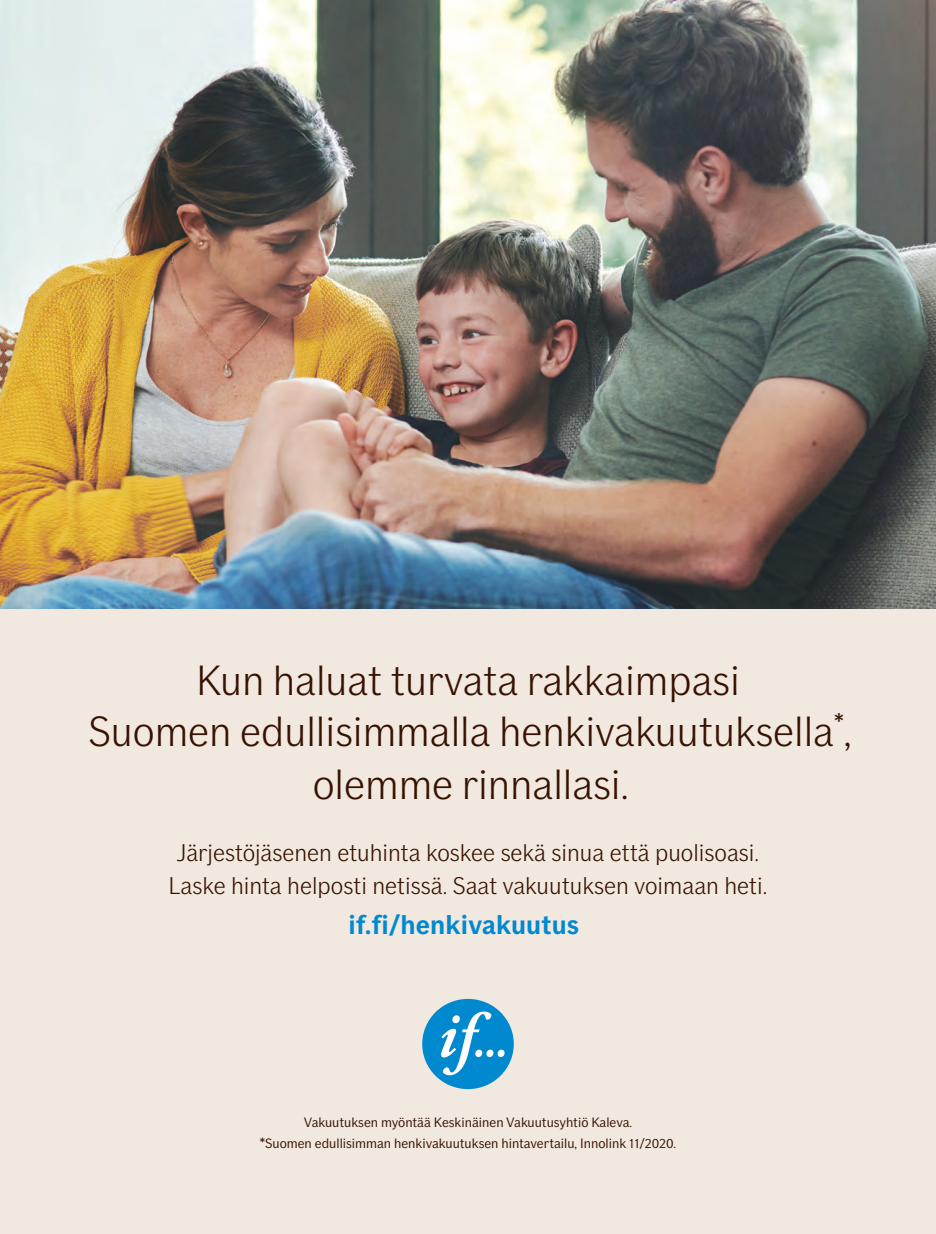
<style>
.page{position:relative;width:936px;height:1234px;background:#fff}
.page>*{position:absolute;margin:0;border:0;box-sizing:border-box;transform-origin:0 0}
.t1{font:300 42px/51.8px "If Sans";color:#371200;text-align:center}
.t2{font:700 27px "If Sans";color:#0089cf}
.t3{font:300 24px/33px "If Sans";color:#371200;text-align:center}
.t4{font:13.5px/21px "If Sans";color:#371200;text-align:center}
.s1{font-weight:700}
</style>
<div class="page">
<img style="left:0;top:0;width:935px;height:609px">
<div style="left:0;top:609px;width:935px;height:624px;background:#f1e8e0"></div>
<div style="left:422px;top:998px;width:91px;height:90px;background:#0089cf;border-radius:50%"></div>
<div style="left:486px;top:1049px;width:7px;height:7px;background:#fff;border-radius:50%"></div>
<div style="left:497px;top:1049px;width:7px;height:7px;background:#fff;border-radius:50%"></div>
<svg style="left:441px;top:1011px;width:50px;height:64px"></svg>
<p class="t1" style="left:88px;top:654px;width:765px">Kun haluat turvata rakkaimpasi<br>Suomen edullisimmalla henkivakuutuksella<sup>*</sup>, olemme rinnallasi.</p>
<p class="t3" style="left:169px;top:835px;width:600px">Järjestöjäsenen etuhinta koskee sekä sinua että puolisoasi.<br>Laske hinta helposti netissä. Saat vakuutuksen voimaan heti.</p>
<p class="t2" style="left:348px;top:908px;width:232px">if.fi/henkivakuutus</p>
<p class="t4" style="left:260px;top:1111px;width:418px">Vakuutuksen myöntää Keskinäinen Vakuutusyhtiö Kaleva.<br><span class="s1">*</span>Suomen edullisimman henkivakuutuksen hintavertailu, Innolink 11/2020.</p>
</div>
